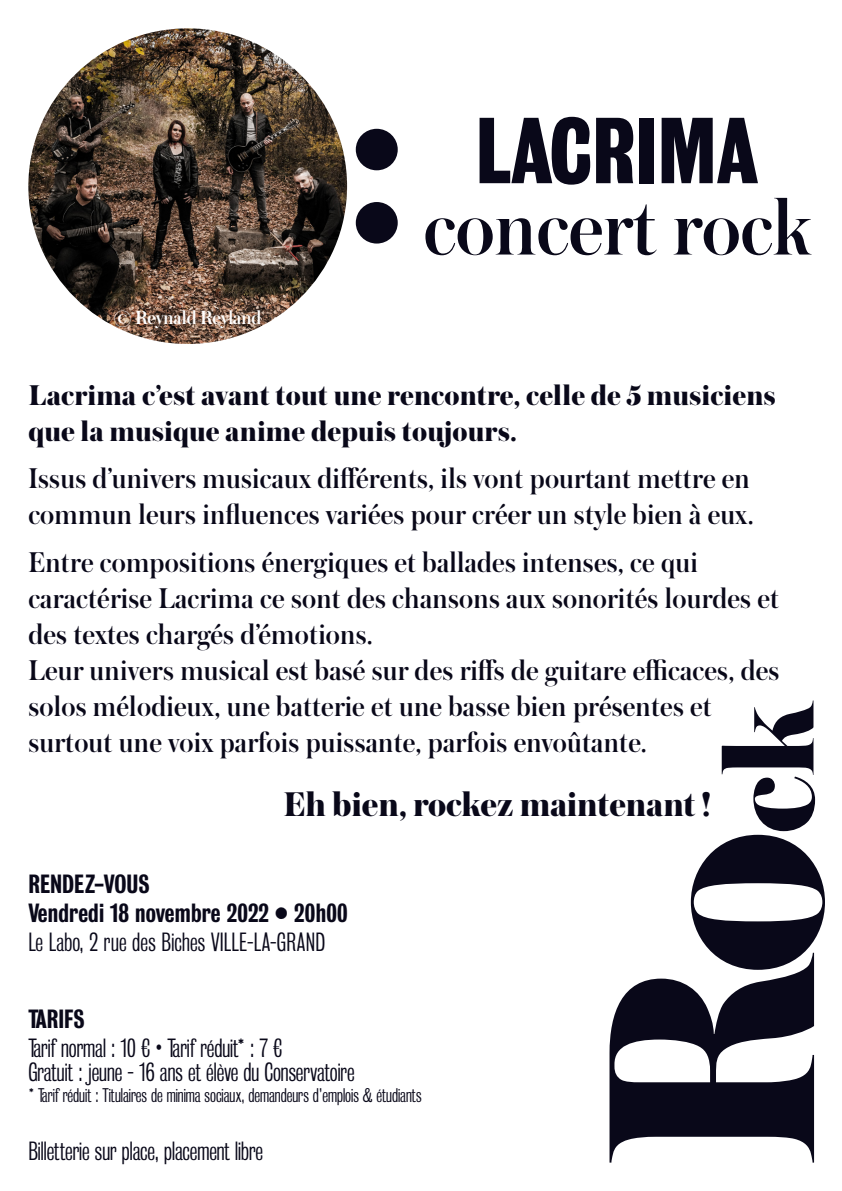
<style>
.page{position:relative;width:842px;height:1191px;background:#fff}
.page>*{position:absolute;margin:0;border:0;box-sizing:border-box;transform-origin:0 0}
.t1{font:800 134px "Austin";color:#090819}
.t2{font:700 condensed 85px "Bureau Grot";color:#090819}
.t3{font:500 82.8px "Austin";color:#090819}
.t4{font:800 36px "Austin";letter-spacing:-.005em;color:#090819}
.t5{font:500 30px/36px "Austin";letter-spacing:.01em;color:#090819}
.t6{font:800 30px/36px "Austin";letter-spacing:.005em;color:#090819}
.t7{font:300 condensed 24px/28.8px "Bureau Grot";color:#090819}
.t8{font:500 condensed 24px/28.8px "Bureau Grot";letter-spacing:.01em;color:#090819}
.t9{font:500 20px "Austin";color:#fff}
.t10{font:300 condensed 18px "Bureau Grot";color:#090819}
.s1{font-size:311.2px}
.s2{font-size:291.6px}
.s3{font-weight:500}
.s4{font-weight:500;font-stretch:extra-condensed}
</style>
<div class="page">
<div style="left:356px;top:129px;width:42px;height:41px;background:#090819;border-radius:50%"></div>
<div style="left:356px;top:202px;width:42px;height:41px;background:#090819;border-radius:50%"></div>
<img style="left:28px;top:28px;width:319px;height:316px">
<p class="t9" style="left:114px;top:304px;width:149px">© Reynald Reyland</p>
<h2 class="t2" style="left:476px;top:102px;width:285px">LACRIMA</h2>
<h3 class="t3" style="left:424px;top:170px;width:389px">concert rock</h3>
<p class="t6" style="left:28px;top:376px;width:749px">Lacrima c’est avant tout une rencontre, celle de 5 musiciens que la musique anime depuis toujours.</p>
<p class="t5" style="left:28px;top:460px;width:727px">Issus d’univers musicaux différents, ils vont pourtant mettre en commun leurs influences variées pour créer un style bien à eux.</p>
<p class="t5" style="left:28px;top:543px;width:752px">Entre compositions énergiques et ballades intenses, ce qui caractérise Lacrima ce sont des chansons aux sonorités lourdes et des textes chargés d’émotions.<br>Leur univers musical est basé sur des riffs de guitare efficaces, des solos mélodieux, une batterie et une basse bien présentes et surtout une voix parfois puissante, parfois envoûtante.</p>
<p class="t4" style="left:283px;top:778px;width:429px">Eh bien, rockez maintenant !</p>
<h1 class="t1" style="left:672px;top:1168px;width:469px;rotate:-90deg"><span class="s1">R</span><span class="s2">o</span>ck</h1>
<p class="t8" style="left:28px;top:869px;width:321px">RENDEZ-VOUS<br>Vendredi 18 novembre 2022 • 20h00</p>
<p class="t7" style="left:28px;top:928px;width:298px">Le Labo, 2 rue des Biches VILLE-LA-GRAND</p>
<p class="t7" style="left:28px;top:1005px;width:255px"><span class="s3">TARIFS<br></span>Tarif normal : 10 € <span class="s4">·</span> Tarif réduit* : 7 €</p>
<p class="t7" style="left:28px;top:1057px;width:328px">Gratuit : jeune - 16 ans et élève du Conservatoire</p>
<p class="t10" style="left:28px;top:1086px;width:395px">* Tarif réduit : Titulaires de minima sociaux, demandeurs d’emplois &amp; étudiants</p>
<p class="t7" style="left:28px;top:1137px;width:236px">Billetterie sur place, placement libre</p>
</div>
